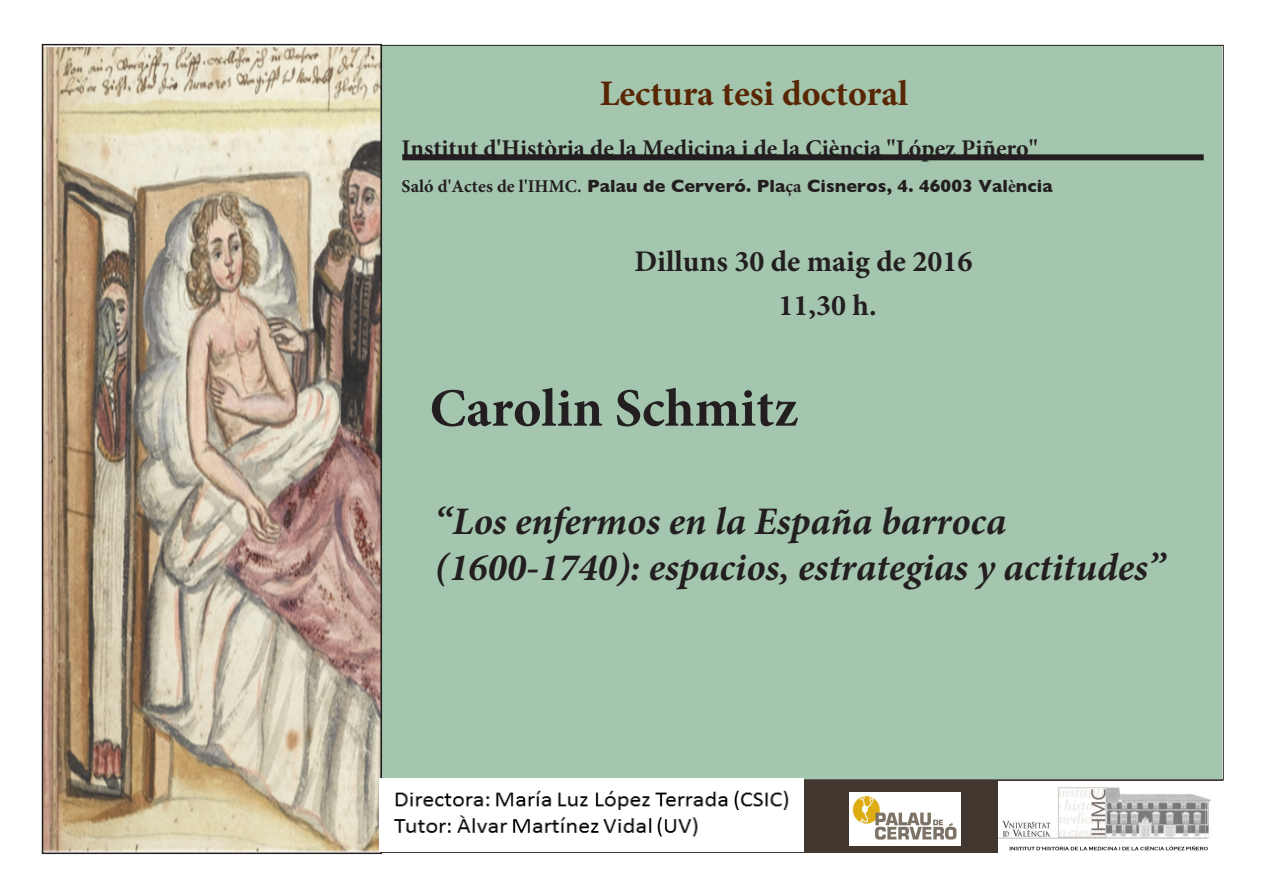
<style>
.page{position:relative;width:1263px;height:893px;background:#fff}
.page>*{position:absolute;margin:0;border:0;box-sizing:border-box;transform-origin:0 0}
.t1{font:700 54px "Minion Pro";color:#231f20}
.t2{font:italic 700 39px/46.8px "Minion Pro";color:#231f20}
.t3{font:700 36px "Minion Pro";color:#582603}
.t4{font:700 30px/44.1px "Minion Pro";color:#231f20}
.t5{font:700 24px "Minion Pro";color:#231f20}
.t6{font:700 18px "Gill Sans";letter-spacing:.005em;color:#231f20}
.s1{font-family:"Minion Pro"}
</style>
<div class="page">
<img style="left:45px;top:47px;width:334px;height:804px">
<div style="left:381px;top:45px;width:841px;height:735px;background:#a4c5ae"></div>
<div style="left:42px;top:44px;width:340px;height:810px;border:2px solid #231f20"></div>
<div style="left:381px;top:780px;width:842px;height:73px;background:#41372e"></div>
<div style="left:402px;top:154px;width:802px;height:6px;background:#231f20"></div>
<img style="left:998px;top:782px;width:224px;height:71px">
<img style="left:850px;top:792px;width:111px;height:53px">
<img style="left:380px;top:779px;width:423px;height:72px">
<p class="t3" style="left:600px;top:68px;width:310px">Lectura tesi doctoral</p>
<p class="t5" style="left:402px;top:131px;width:638px">Institut d'Història de la Medicina i de la Ciència "López Piñero"</p>
<p class="t6" style="left:402px;top:175px;width:653px"><span class="s1">Saló d'Actes de l'IHMC.</span> Palau de Cerveró. Pla<span class="s1">ça</span> Cisneros, 4. 46003 Val<span class="s1">è</span>ncia</p>
<p class="t4" style="left:778px;top:238px;width:195px;text-indent:-144px">Dilluns 30 de maig de 2016<br>11,30 h.</p>
<p class="t1" style="left:430px;top:370px;width:370px">Carolin Schmitz</p>
<p class="t2" style="left:435px;top:497px;width:732px">“Los enfermos en la España barroca (1600-1740): espacios, estrategias y actitudes”</p>
</div>
